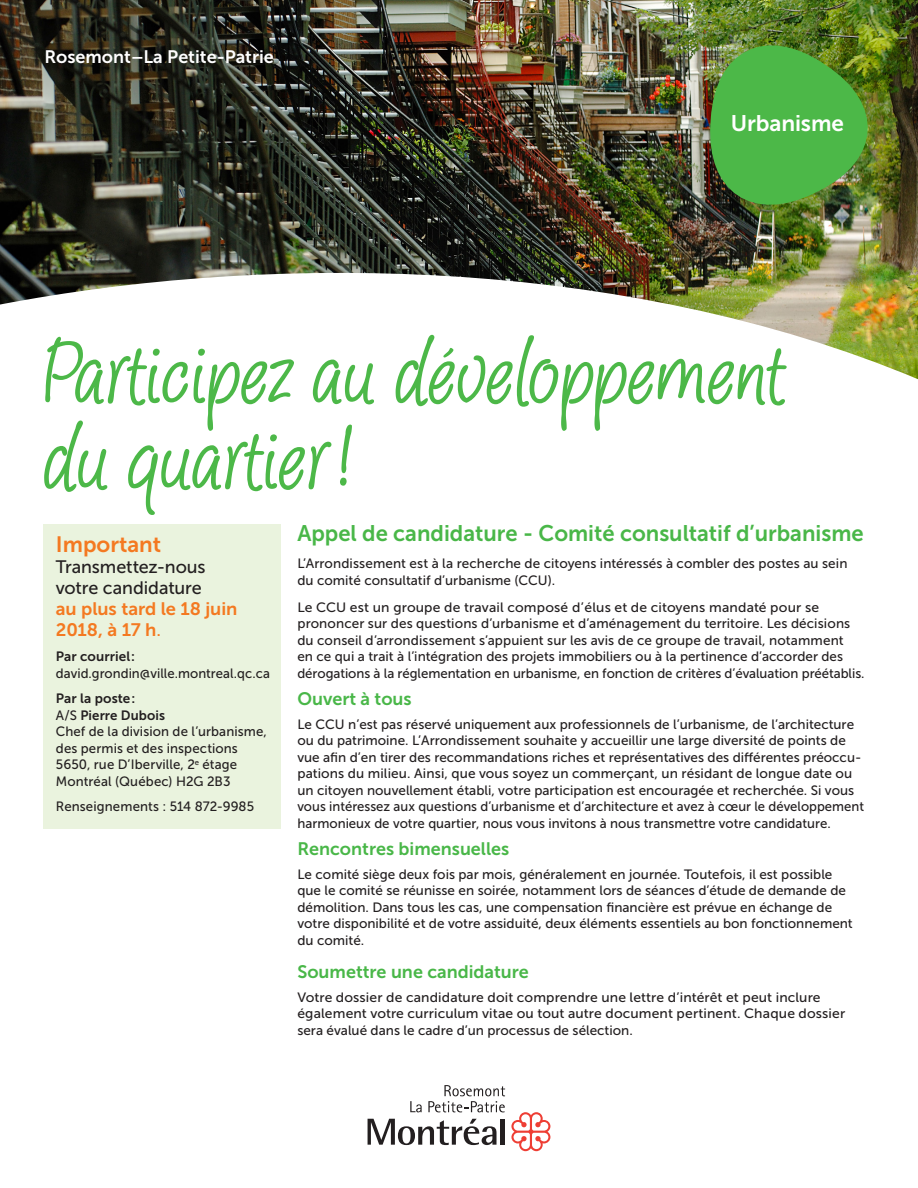
<style>
.page{position:relative;width:918px;height:1188px;background:#fff}
.page>*{position:absolute;margin:0;border:0;box-sizing:border-box;transform-origin:0 0}
.t1{font:99px "Pine Nuts";letter-spacing:.01em;color:#4cb848}
.t2{font:22.5px "Museo Sans 700";color:#49b748}
.t3{font:22.5px "Museo Sans 700";letter-spacing:-.005em;color:#fff}
.t4{font:22.2px "Museo Sans 700";color:#f47921}
.t5{font:18px "Museo Sans 700";color:#49b748}
.t6{font:18px "Museo Sans 500";letter-spacing:-.005em;color:#231f20}
.t7{font:18px "Museo Sans 700";letter-spacing:-.005em;color:#f47921}
.t8{font:18px "Museo Sans 700";color:#fff}
.t9{font:13.5px/16.5px "Museo Sans 500";color:#231f20}
.t10{font:13.5px "Museo Sans 700";letter-spacing:.005em;color:#231f20}
.s1{font-family:"Museo Sans 500"}
</style>
<div class="page">
<div style="left:43px;top:524px;width:238px;height:305px;background:#eaf3de"></div>
<img style="left:0;top:0;width:918px;height:379px">
<img style="left:706px;top:25px;width:178px;height:199px">
<svg style="left:367px;top:1085px;width:138px;height:60px"></svg>
<hr style="left:501px;top:1119px;width:4px;height:26px;background:#231f20">
<svg style="left:511px;top:1112px;width:40px;height:39px"></svg>
<p class="t8" style="left:44px;top:47px;width:231px">Rosemont–La Petite-Patrie</p>
<p class="t3" style="left:731px;top:111px;width:115px">Urbanisme</p>
<p class="t1" style="left:43px;top:325px;width:743px">Participez au développement</p>
<p class="t1" style="left:43px;top:411px;width:309px">du quartier!</p>
<p class="t4" style="left:56px;top:531px;width:107px">Important</p>
<p class="t6" style="left:56px;top:556px;width:151px">Transmettez-nous</p>
<p class="t6" style="left:56px;top:577px;width:147px">votre candidature</p>
<p class="t7" style="left:56px;top:598px;width:183px">au plus tard le 18 juin</p>
<p class="t7" style="left:56px;top:619px;width:107px">2018, à 17 h<span class="s1">.</span></p>
<p class="t10" style="left:56px;top:649px;width:81px">Par courriel:</p>
<p class="t9" style="left:56px;top:665px;width:216px">david.grondin@ville.montreal.qc.ca</p>
<p class="t10" style="left:56px;top:691px;width:81px">Par la poste:</p>
<p class="t10" style="left:56px;top:707px;width:111px"><span class="s1">A/S</span> Pierre Dubois</p>
<p class="t9" style="left:56px;top:723px;width:213px">Chef de la division de l’urbanisme, des permis et des inspections</p>
<p class="t9" style="left:56px;top:756px;width:183px">5650, rue D’Iberville, 2<sup>e</sup> étage</p>
<p class="t9" style="left:56px;top:773px;width:176px">Montréal (Québec) H2G 2B3</p>
<p class="t9" style="left:56px;top:798px;width:200px">Renseignements : 514 872-9985</p>
<p class="t2" style="left:297px;top:521px;width:568px">Appel de candidature - Comité consultatif d’urbanisme</p>
<p class="t9" style="left:297px;top:555px;width:552px">L’Arrondissement est à la recherche de citoyens intéressés à combler des postes au sein</p>
<p class="t9" style="left:297px;top:572px;width:259px">du comité consultatif d’urbanisme (CCU).</p>
<p class="t9" style="left:297px;top:599px;width:523px">Le CCU est un groupe de travail composé d’élus et de citoyens mandaté pour se</p>
<p class="t9" style="left:297px;top:615px;width:554px">prononcer sur des questions d’urbanisme et d’aménagement du territoire. Les décisions</p>
<p class="t9" style="left:297px;top:632px;width:548px">du conseil d’arrondissement s’appuient sur les avis de ce groupe de travail, notamment</p>
<p class="t9" style="left:297px;top:648px;width:547px">en ce qui a trait à l’intégration des projets immobiliers ou à la pertinence d’accorder des</p>
<p class="t9" style="left:297px;top:665px;width:569px">dérogations à la réglementation en urbanisme, en fonction de critères d’évaluation préétablis.</p>
<p class="t5" style="left:297px;top:688px;width:116px">Ouvert à tous</p>
<p class="t9" style="left:297px;top:716px;width:558px">Le CCU n’est pas réservé uniquement aux professionnels de l’urbanisme, de l’architecture</p>
<p class="t9" style="left:297px;top:732px;width:550px">ou du patrimoine. L’Arrondissement souhaite y accueillir une large diversité de points de</p>
<p class="t9" style="left:297px;top:749px;width:566px">vue afin d’en tirer des recommandations riches et représentatives des différentes préoccu&shy;pations du milieu. Ainsi, que vous soyez un commerçant, un résidant de longue date ou</p>
<p class="t9" style="left:297px;top:782px;width:568px">un citoyen nouvellement établi, votre participation est encouragée et recherchée. Si vous vous intéressez aux questions d’urbanisme et d’architecture et avez à cœur le développement harmonieux de votre quartier, nous vous invitons à nous transmettre votre candidature.</p>
<p class="t5" style="left:297px;top:838px;width:213px">Rencontres bimensuelles</p>
<p class="t9" style="left:297px;top:866px;width:536px">Le comité siège deux fois par mois, généralement en journée. Toutefois, il est possible</p>
<p class="t9" style="left:297px;top:882px;width:550px">que le comité se réunisse en soirée, notamment lors de séances d’étude de demande de</p>
<p class="t9" style="left:297px;top:899px;width:536px">démolition. Dans tous les cas, une compensation financière est prévue en échange de</p>
<p class="t9" style="left:297px;top:915px;width:557px">votre disponibilité et de votre assiduité, deux éléments essentiels au bon fonctionnement</p>
<p class="t9" style="left:297px;top:932px;width:68px">du comité.</p>
<p class="t5" style="left:297px;top:961px;width:233px">Soumettre une candidature</p>
<p class="t9" style="left:297px;top:989px;width:525px">Votre dossier de candidature doit comprendre une lettre d’intérêt et peut inclure</p>
<p class="t9" style="left:297px;top:1005px;width:549px">également votre curriculum vitae ou tout autre document pertinent. Chaque dossier</p>
<p class="t9" style="left:297px;top:1022px;width:337px">sera évalué dans le cadre d’un processus de sélection.</p>
</div>
